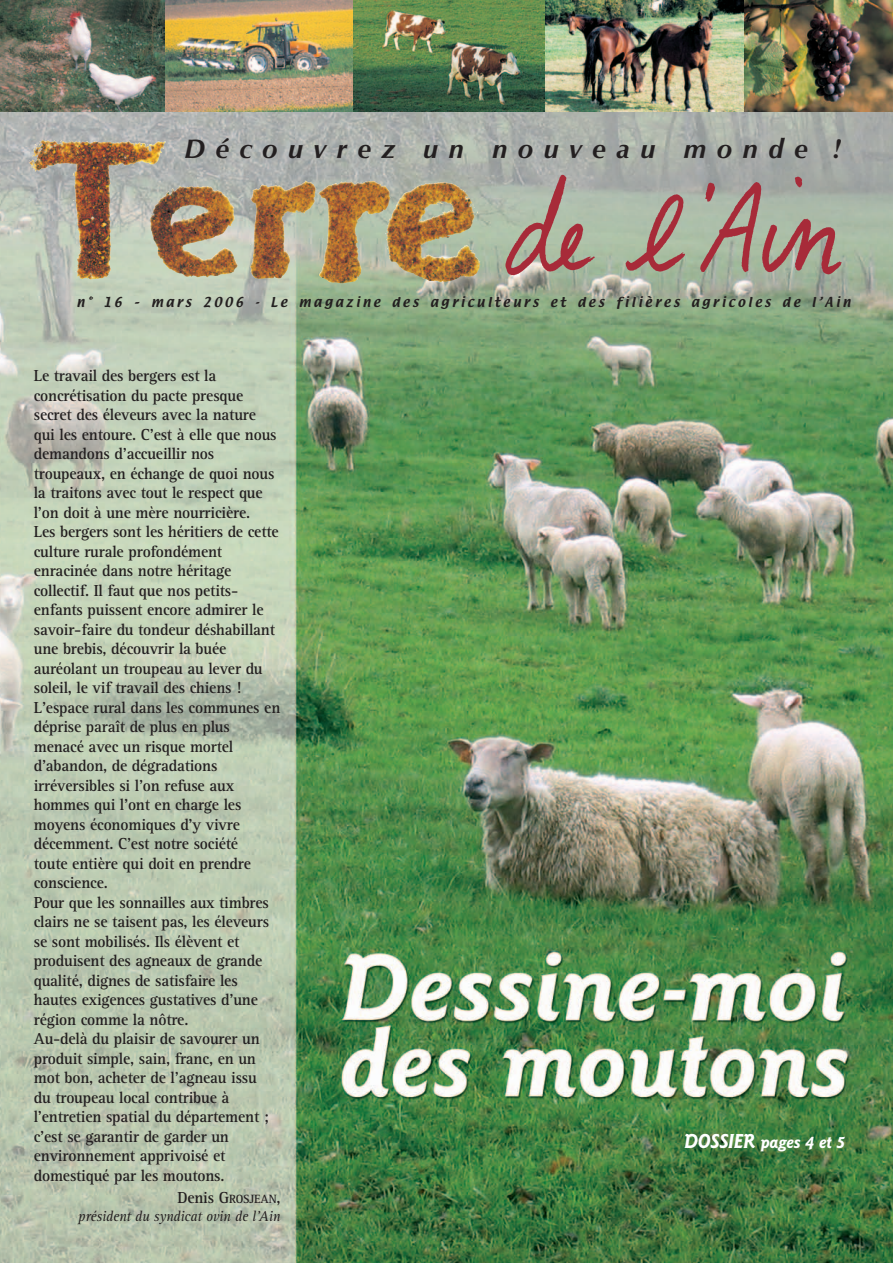
<style>
.page{position:relative;width:893px;height:1263px;background:#fff}
.page>*{position:absolute;margin:0;border:0;box-sizing:border-box;transform-origin:0 0}
.t1{font:italic 700 27px "Zapf Humanist 601 BT";letter-spacing:.385em;color:#231f20}
.t2{font:italic 700 18px "Goudy Sans";letter-spacing:-.015em;color:#fff}
.t3{font:700 16.5px/19.5px "Rotis Serif";letter-spacing:-.01em;color:#231f20;scale:.95 1}
.t4{font:italic 15px "Rotis Serif";letter-spacing:-.01em;color:#231f20;scale:.95 1}
.t5{font:12px "Textile";letter-spacing:.235em;color:#231f20}
.s1{font-size:12.3px}
.s2{font-size:21px}
</style>
<div class="page">
<img style="left:0;top:111px;width:893px;height:1152px">
<img style="left:43px;top:139px;width:122px;height:25px">
<img style="left:494px;top:163px;width:386px;height:125px">
<img style="left:164px;top:1px;width:190px;height:110px">
<img style="left:544px;top:1px;width:200px;height:110px">
<img style="left:0;top:1px;width:164px;height:110px">
<img style="left:744px;top:1px;width:149px;height:110px">
<img style="left:354px;top:1px;width:190px;height:110px">
<h1 class="t1" style="left:185px;top:138px;width:658px">Découvrez un nouveau monde !</h1>
<p class="t5" style="left:76px;top:297px;width:776px">n° 16 – mars 2006 - Le magazine des agriculteurs et des filières agricoles de l’Ain</p>
<p class="t3" style="left:34px;top:367px;width:261px">Le travail des bergers est la concrétisation du pacte presque secret des éleveurs avec la nature qui les entoure. C'est à elle que nous demandons d'accueillir nos troupeaux, en échange de quoi nous la traitons avec tout le respect que l'on doit à une mère nourricière.<br>Les bergers sont les héritiers de cette culture rurale profondément enracinée dans notre héritage collectif. Il faut que nos petits&shy;enfants puissent encore admirer le savoir-faire du tondeur déshabillant une brebis, découvrir la buée auréolant un troupeau au lever du soleil, le vif travail des chiens !<br>L'espace rural dans les communes en déprise paraît de plus en plus menacé avec un risque mortel d'abandon, de dégradations irréversibles si l'on refuse aux hommes qui l'ont en charge les moyens économiques d'y vivre décemment. C'est notre société<br>toute entière qui doit en prendre conscience.<br>Pour que les sonnailles aux timbres clairs ne se taisent pas, les éleveurs se sont mobilisés. Ils élèvent et produisent des agneaux de grande qualité, dignes de satisfaire les hautes exigences gustatives d'une région comme la nôtre.<br>Au-delà du plaisir de savourer un produit simple, sain, franc, en un mot bon, acheter de l'agneau issu<br>du troupeau local contribue à l'entretien spatial du département ; c'est se garantir de garder un environnement apprivoisé et domestiqué par les moutons.</p>
<p class="t3" style="left:177px;top:1189px;width:110px">Denis G<span class="s1">ROSJEAN</span>,</p>
<p class="t4" style="left:78px;top:1211px;width:215px">président du syndicat ovin de l’Ain</p>
<p class="t2" style="left:684px;top:1135px;width:163px"><span class="s2">DOSSIER</span> pages 4 et 5</p>
</div>
